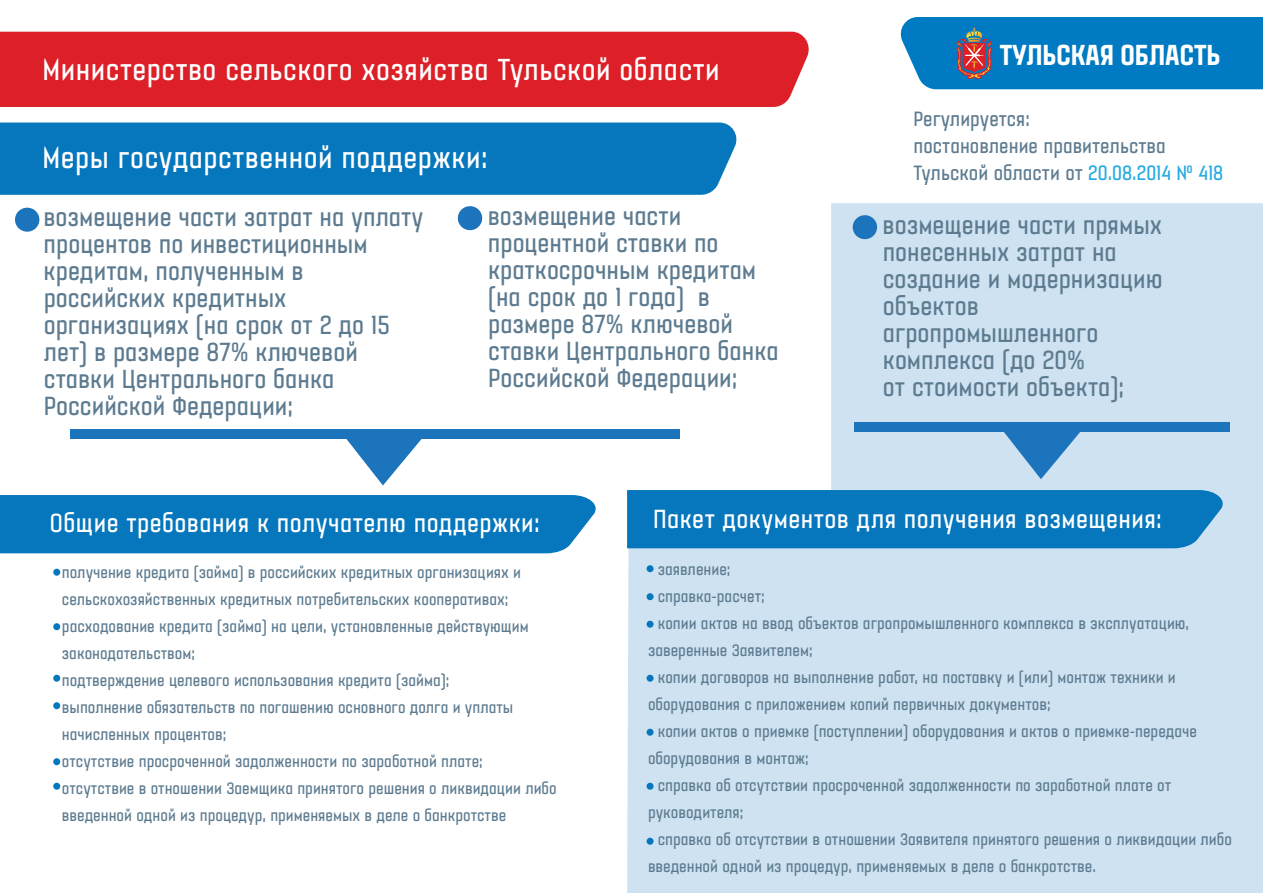
<style>
.page{position:relative;width:1263px;height:893px;background:#fff}
.page>*{position:absolute;margin:0;border:0;box-sizing:border-box;transform-origin:0 0}
.t1{font:700 33px "Gubia";letter-spacing:.015em;color:#fff}
.t2{font:900 31.5px "Gubia";color:#fff}
.t3{font:700 28.5px/27px "Gubia";color:#5d7b90}
.t4{font:700 28.5px "Gubia";letter-spacing:.015em;color:#fff}
.t5{font:700 22.5px/27px "Gubia";color:#5d7b90}
.t6{font:700 18px/27px "Gubia";color:#5d7b90}
.s1{color:#27aae1}
</style>
<div class="page">
<svg style="left:901px;top:17px;width:362px;height:72px;background:#0f7bbe"></svg>
<svg style="left:627px;top:203px;width:636px;height:690px;background:#d5e6f3"></svg>
<div style="left:0;top:32px;width:809px;height:75px;background:#dd2028"></div>
<div style="left:0;top:123px;width:737px;height:72px;background:#0677bd"></div>
<div style="left:0;top:495px;width:596px;height:58px;background:#0677bd"></div>
<div style="left:627px;top:490px;width:601px;height:58px;background:#0677bd"></div>
<div style="left:15px;top:208px;width:24px;height:24px;background:#1c75bc;border-radius:50%"></div>
<div style="left:458px;top:206px;width:24px;height:24px;background:#1c75bc;border-radius:50%"></div>
<div style="left:853px;top:215px;width:24px;height:24px;background:#1c75bc;border-radius:50%"></div>
<svg style="left:346px;top:439px;width:76px;height:46px"></svg>
<div style="left:70px;top:430px;width:610px;height:9px;background:#1c75bc"></div>
<svg style="left:1000px;top:431px;width:84px;height:48px;background:#7baed8"></svg>
<div style="left:854px;top:422px;width:375px;height:9px;background:#1c75bc"></div>
<div style="left:53px;top:569px;width:7px;height:7px;background:#0677bd;border-radius:50%"></div>
<div style="left:53px;top:623px;width:7px;height:7px;background:#0677bd;border-radius:50%"></div>
<div style="left:53px;top:675px;width:7px;height:7px;background:#0677bd;border-radius:50%"></div>
<div style="left:53px;top:702px;width:7px;height:7px;background:#0677bd;border-radius:50%"></div>
<div style="left:53px;top:758px;width:7px;height:7px;background:#0677bd;border-radius:50%"></div>
<div style="left:53px;top:783px;width:7px;height:7px;background:#0677bd;border-radius:50%"></div>
<div style="left:646px;top:565px;width:8px;height:7px;background:#0677bd;border-radius:50%"></div>
<div style="left:646px;top:593px;width:8px;height:7px;background:#0677bd;border-radius:50%"></div>
<div style="left:646px;top:621px;width:8px;height:7px;background:#0677bd;border-radius:50%"></div>
<div style="left:646px;top:675px;width:8px;height:7px;background:#0677bd;border-radius:50%"></div>
<div style="left:646px;top:729px;width:8px;height:7px;background:#0677bd;border-radius:50%"></div>
<div style="left:646px;top:783px;width:8px;height:7px;background:#0677bd;border-radius:50%"></div>
<div style="left:646px;top:838px;width:8px;height:7px;background:#0677bd;border-radius:50%"></div>
<h1 class="t1" style="left:43px;top:47px;width:679px">Министерство сельского хозяйства Тульской области</h1>
<h1 class="t1" style="left:43px;top:135px;width:447px">Меры государственной поддержки:</h1>
<h2 class="t2" style="left:1000px;top:33px;width:222px">ТУЛЬСКАЯ ОБЛАСТЬ</h2>
<p class="t5" style="left:913px;top:104px;width:311px">Регулируется:<br>постановление правительства<br>Тульской области от <span class="s1">20.08.2014 № 418</span></p>
<h3 class="t3" style="left:44px;top:203px;width:381px">возмещение части затрат на уплату процентов по инвестиционным кредитам, полученным в российских кредитных организациях (на срок от 2 до 15 лет) в размере 87% ключевой ставки Центрального банка<br>Российской Федерации;</h3>
<h3 class="t3" style="left:488px;top:202px;width:292px">возмещение части процентной ставки по краткосрочным кредитам (на срок до 1 года) в размере 87% ключевой ставки Центрального банка<br>Российской Федерации;</h3>
<h3 class="t3" style="left:883px;top:211px;width:281px">возмещение части прямых понесенных затрат на создание и модернизацию объектов агропромышленного комплекса (до 20%<br>от стоимости объекта);</h3>
<h3 class="t4" style="left:50px;top:504px;width:491px">Общие требования к получателю поддержки:</h3>
<h3 class="t4" style="left:653px;top:500px;width:510px">Пакет документов для получения возмещения:</h3>
<p class="t6" style="left:62px;top:558px;width:496px">получение кредита (займа) в российских кредитных организациях и сельскохозяйственных кредитных потребительских кооперативах; расходование кредита (займа) на цели, установленные действующим законодательством;<br>подтверждение целевого использования кредита (займа);<br>выполнение обязательств по погашению основного долга и уплаты начисленных процентов;<br>отсутствие просроченной задолженности по заработной плате; отсутствие в отношении Заемщика принятого решения о ликвидации либо введенной одной из процедур, применяемых в деле о банкротстве</p>
<p class="t6" style="left:648px;top:555px;width:84px">- заявление;</p>
<p class="t6" style="left:648px;top:582px;width:118px">- справка-расчет;</p>
<p class="t6" style="left:648px;top:609px;width:543px">- копии актов на ввод объектов агропромышленного комплекса в эксплуатацию, заверенные Заявителем;</p>
<p class="t6" style="left:648px;top:663px;width:529px">- копии договоров на выполнение работ, на поставку и (или) монтаж техники и оборудования с приложением копий первичных документов;</p>
<p class="t6" style="left:648px;top:717px;width:550px">- копии актов о приемке (поступлении) оборудования и актов о приемке-передаче оборудования в монтаж;</p>
<p class="t6" style="left:648px;top:771px;width:525px">- справка об отсутствии просроченной задолженности по заработной плате от руководителя;</p>
<p class="t6" style="left:648px;top:825px;width:585px">- справка об отсутствии в отношении Заявителя принятого решения о ликвидации либо введенной одной из процедур, применяемых в деле о банкротстве.</p>
</div>
